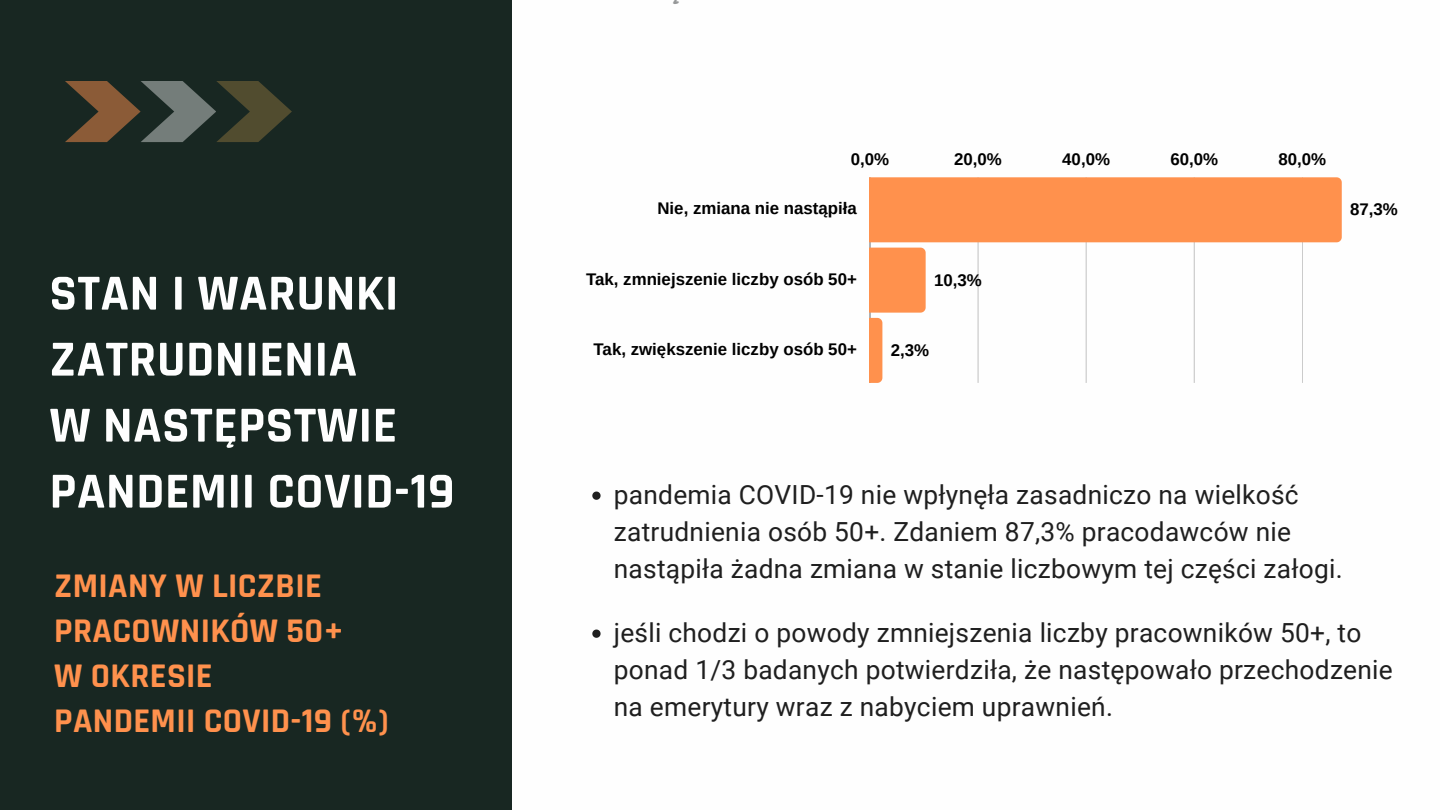
<style>
.page{position:relative;width:1440px;height:810px;background:#fff}
.page>*{position:absolute;margin:0;border:0;box-sizing:border-box;transform-origin:0 0}
.t1{font:700 51px/66px "Rajdhani";letter-spacing:.01em;color:#fefefe}
.t2{font:700 35px/45px "Rajdhani";letter-spacing:.01em;color:#ff914d}
.t3{font:26.3px/36.8px "Roboto";letter-spacing:.01em;color:#1f1f1f}
.t4{font:700 16.8px "Arimo";color:#000}
</style>
<div class="page">
<div style="left:0;top:0;width:512px;height:810px;background:#182722"></div>
<svg style="left:65px;top:81px;width:227px;height:61px"></svg>
<svg style="left:592px;top:492px;width:9px;height:8px"></svg>
<svg style="left:592px;top:630px;width:9px;height:8px"></svg>
<hr style="left:870px;top:177px;width:1px;height:206px;background:#000">
<hr style="left:978px;top:177px;width:1px;height:206px;background:#000">
<hr style="left:1086px;top:177px;width:1px;height:206px;background:#000">
<hr style="left:1194px;top:177px;width:1px;height:206px;background:#000">
<hr style="left:1302px;top:177px;width:1px;height:206px;background:#000">
<svg style="left:870px;top:248px;width:56px;height:135px"></svg>
<div style="left:870px;top:177px;width:472px;height:65px;background:#ff914d"></div>
<p class="t1" style="left:49px;top:262px;width:350px">STAN I WARUNKI<br>ZATRUDNIENIA</p>
<p class="t1" style="left:49px;top:394px;width:407px">W NASTĘPSTWIE<br>PANDEMII COVID-19</p>
<p class="t2" style="left:54px;top:565px;width:291px">ZMIANY W LICZBIE<br>PRACOWNIKÓW 50+</p>
<p class="t2" style="left:54px;top:655px;width:160px">W OKRESIE</p>
<p class="t2" style="left:54px;top:700px;width:336px">PANDEMII COVID-19 (%)</p>
<p class="t4" style="left:851px;top:150px;width:40px">0,0%</p>
<p class="t4" style="left:954px;top:150px;width:49px">20,0%</p>
<p class="t4" style="left:1062px;top:150px;width:49px">40,0%</p>
<p class="t4" style="left:1170px;top:150px;width:49px">60,0%</p>
<p class="t4" style="left:1278px;top:150px;width:49px">80,0%</p>
<p class="t4" style="left:657px;top:199px;width:201px">Nie, zmiana nie nastąpiła</p>
<p class="t4" style="left:1350px;top:200px;width:49px">87,3%</p>
<p class="t4" style="left:586px;top:269px;width:272px">Tak, zmniejszenie liczby osób 50+</p>
<p class="t4" style="left:934px;top:271px;width:49px">10,3%</p>
<p class="t4" style="left:594px;top:340px;width:265px">Tak, zwiększenie liczby osób 50+</p>
<p class="t4" style="left:891px;top:341px;width:40px">2,3%</p>
<p class="t3" style="left:614px;top:477px;width:730px">pandemia COVID-19 nie wpłynęła zasadniczo na wielkość zatrudnienia osób 50+. Zdaniem 87,3% pracodawców nie nastąpiła żadna zmiana w stanie liczbowym tej części załogi.</p>
<p class="t3" style="left:614px;top:615px;width:781px">jeśli chodzi o powody zmniejszenia liczby pracowników 50+, to ponad 1/3 badanych potwierdziła, że następowało przechodzenie na emerytury wraz z nabyciem uprawnień.</p>
</div>
